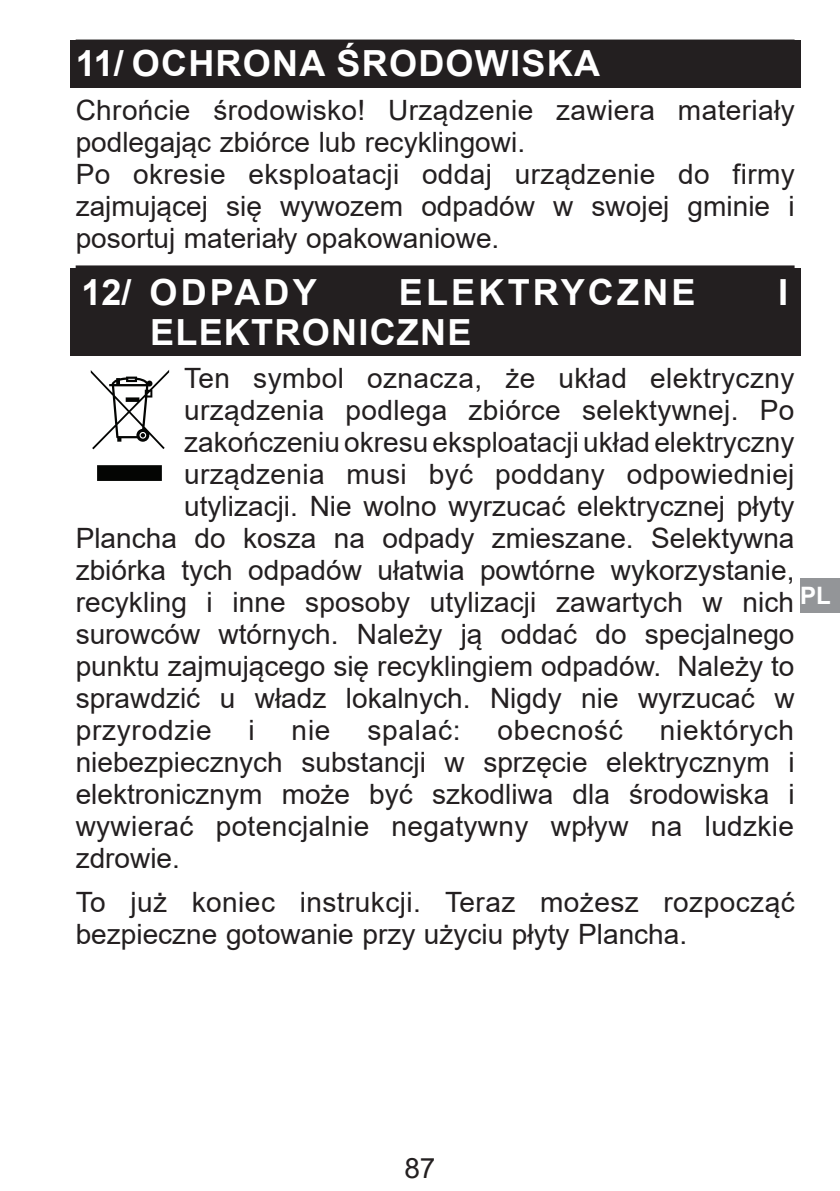
<style>
.page{position:relative;width:840px;height:1191px;background:#fff}
.page>*{position:absolute;margin:0;border:0;box-sizing:border-box;transform-origin:0 0}
.t1{font:700 36px "Arial";letter-spacing:.035em;color:#fff}
.t2{font:700 36px "Arial";letter-spacing:.09em;color:#fff}
.t3{font:28px/32px "Arial";color:#231f20}
.t4{font:28px "Arial";letter-spacing:.025em;color:#231f20}
.t5{font:700 24px "Arial";color:#fff}
</style>
<div class="page">
<div style="left:799px;top:578px;width:40px;height:34px;background:#939598"></div>
<div style="left:70px;top:40px;width:729px;height:47px;background:#231f20"></div>
<div style="left:70px;top:268px;width:729px;height:88px;background:#231f20"></div>
<div style="left:76px;top:265px;width:718px;height:88px;background:#231f20"></div>
<svg style="left:91px;top:370px;width:78px;height:111px"></svg>
<p class="t1" style="left:76px;top:38px;width:525px">11/ OCHRONA ŚRODOWISKA</p>
<p class="t3" style="left:76px;top:94px;width:720px">Chrońcie środowisko! Urządzenie zawiera materiały podlegając zbiórce lub recyklingowi.<br>Po okresie eksploatacji oddaj urządzenie do firmy zajmującej się wywozem odpadów w swojej gminie i posortuj materiały opakowaniowe.</p>
<p class="t2" style="left:81px;top:267px;width:237px">12/ ODPADY</p>
<p class="t2" style="left:398px;top:267px;width:298px">ELEKTRYCZNE</p>
<p class="t1" style="left:777px;top:267px;width:12px">I</p>
<p class="t1" style="left:150px;top:307px;width:323px">ELEKTRONICZNE</p>
<p class="t3" style="left:184px;top:362px;width:611px">Ten symbol oznacza, że układ elektryczny</p>
<p class="t3" style="left:184px;top:394px;width:611px">urządzenia podlega zbiórce selektywnej. Po</p>
<p class="t3" style="left:184px;top:426px;width:611px">zakończeniu okresu eksploatacji układ elektryczny</p>
<p class="t3" style="left:184px;top:458px;width:611px">urządzenia musi być poddany odpowiedniej</p>
<p class="t3" style="left:184px;top:490px;width:611px">utylizacji. Nie wolno wyrzucać elektrycznej płyty</p>
<p class="t3" style="left:76px;top:522px;width:720px">Plancha do kosza na odpady zmieszane. Selektywna</p>
<p class="t3" style="left:76px;top:554px;width:720px">zbiórka tych odpadów ułatwia powtórne wykorzystanie,</p>
<p class="t3" style="left:76px;top:586px;width:719px">recykling i inne sposoby utylizacji zawartych w nich</p>
<p class="t3" style="left:76px;top:618px;width:720px">surowców wtórnych. Należy ją oddać do specjalnego</p>
<p class="t3" style="left:76px;top:650px;width:720px">punktu zajmującego się recyklingiem odpadów. Należy to</p>
<p class="t3" style="left:76px;top:682px;width:720px">sprawdzić u władz lokalnych. Nigdy nie wyrzucać w</p>
<p class="t4" style="left:76px;top:711px;width:137px">przyrodzie</p>
<p class="t3" style="left:248px;top:714px;width:8px">i</p>
<p class="t3" style="left:291px;top:714px;width:40px">nie</p>
<p class="t3" style="left:367px;top:714px;width:95px">spalać:</p>
<p class="t4" style="left:497px;top:711px;width:127px">obecność</p>
<p class="t5" style="left:799px;top:579px;width:32px">PL</p>
<p class="t3" style="left:76px;top:714px;width:720px;text-align:justify;text-indent:583px">niektórych niebezpiecznych substancji w sprzęcie elektrycznym i elektronicznym może być szkodliwa dla środowiska i wywierać potencjalnie negatywny wpływ na ludzkie zdrowie.</p>
<p class="t3" style="left:76px;top:885px;width:720px">To już koniec instrukcji. Teraz możesz rozpocząć bezpieczne gotowanie przy użyciu płyty Plancha.</p>
<p class="t3" style="left:404px;top:1152px;width:32px">87</p>
</div>
